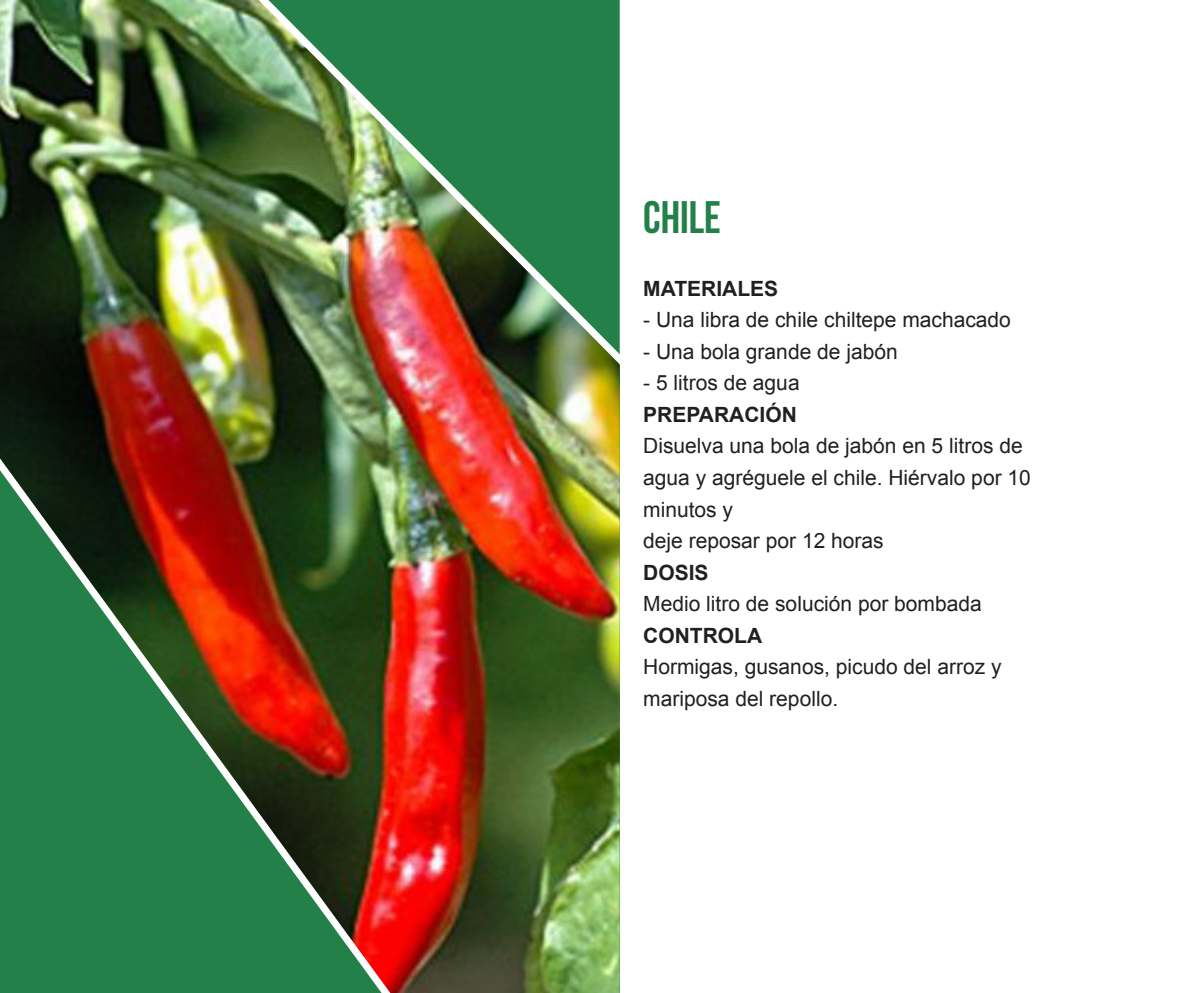
<style>
.page{position:relative;width:1191px;height:993px;background:#fff}
.page>*{position:absolute;margin:0;border:0;box-sizing:border-box;transform-origin:0 0}
.t1{font:45.5px "Bebas Neue";color:#228048}
.t2{font:21px/31.5px "Arial";color:#231f20}
.t3{font:700 21px "Arial";color:#231f20}
</style>
<div class="page">
<img style="left:0;top:0;width:619px;height:992px">
<img style="left:0;top:424px;width:410px;height:568px">
<img style="left:235px;top:0;width:385px;height:373px">
<p class="t1" style="left:643px;top:192px;width:79px">CHILE</p>
<p class="t3" style="left:643px;top:274px;width:136px">MATERIALES</p>
<p class="t2" style="left:643px;top:304px;width:369px">- Una libra de chile chiltepe machacado</p>
<p class="t2" style="left:643px;top:336px;width:256px">- Una bola grande de jabón</p>
<p class="t2" style="left:643px;top:367px;width:158px">- 5 litros de agua</p>
<p class="t3" style="left:643px;top:400px;width:155px">PREPARACIÓN</p>
<p class="t2" style="left:643px;top:430px;width:389px">Disuelva una bola de jabón en 5 litros de agua y agréguele el chile. Hiérvalo por 10 minutos y</p>
<p class="t2" style="left:643px;top:525px;width:242px">deje reposar por 12 horas</p>
<p class="t3" style="left:643px;top:558px;width:67px">DOSIS</p>
<p class="t2" style="left:643px;top:588px;width:340px">Medio litro de solución por bombada</p>
<p class="t3" style="left:643px;top:621px;width:120px">CONTROLA</p>
<p class="t2" style="left:643px;top:651px;width:360px">Hormigas, gusanos, picudo del arroz y mariposa del repollo.</p>
</div>
